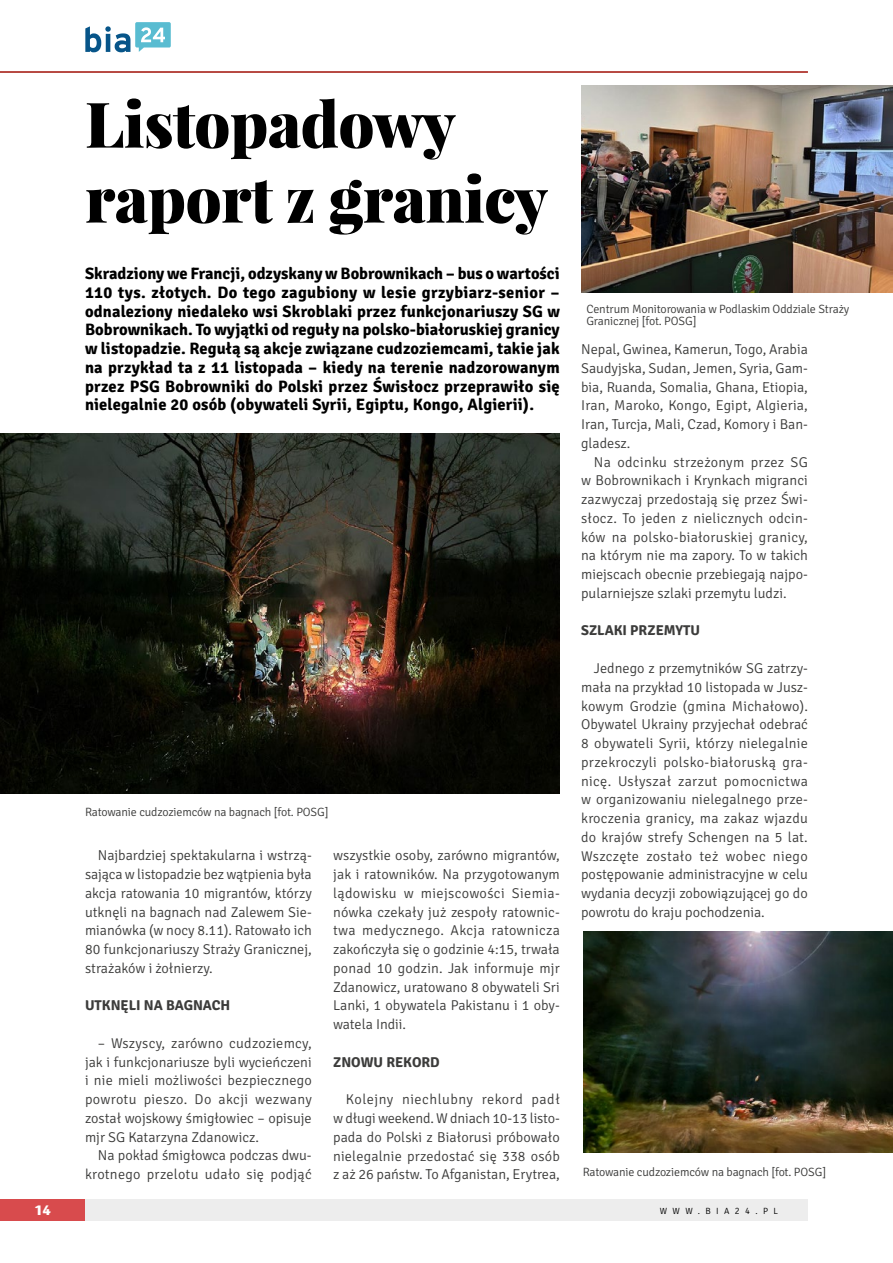
<style>
.page{position:relative;width:893px;height:1263px;background:#fff}
.page>*{position:absolute;margin:0;border:0;box-sizing:border-box;transform-origin:0 0}
.t1{font:900 63px/75px "Playfair Display";letter-spacing:-.01em;color:#000}
.t2{font:700 16.5px/18.8px "Signika";letter-spacing:.01em;color:#000;text-align:justify}
.t3{font:300 14.25px/18.8px "Signika";color:#3c3c3b;text-align:justify}
.t4{font:700 14.25px "Signika";color:#3c3c3b}
.t5{font:800 13.5px "Costa Ptf";color:#fff}
.t6{font:300 12px/12px "Signika";letter-spacing:-.01em;color:#3c3c3b}
.t7{font:300 9px "Signika";letter-spacing:.605em;color:#000}
</style>
<div class="page">
<div style="left:75px;top:1199px;width:733px;height:21px;background:#ededed"></div>
<div style="left:0;top:1199px;width:85px;height:21px;background:#d84b4d"></div>
<hr style="left:0;top:71px;width:808px;height:2px;background:#a11007">
<svg style="left:85px;top:22px;width:86px;height:30px"></svg>
<img style="left:0;top:434px;width:560px;height:360px">
<img style="left:583px;top:932px;width:310px;height:220px">
<img style="left:581px;top:85px;width:312px;height:207px">
<h1 class="t1" style="left:85px;top:86px;width:465px">Listopadowy raport z granicy</h1>
<p class="t2" style="left:85px;top:263px;width:476px">Skradziony we Francji, odzyskany w Bobrownikach – bus o wartości 110 tys. złotych. Do tego zagubiony w lesie grzybiarz-senior – odnaleziony niedaleko wsi Skroblaki przez funkcjonariuszy SG w Bobrownikach. To wyjątki od reguły na polsko-białoruskiej granicy w listopadzie. Regułą są akcje związane cudzoziemcami, takie jak na przykład ta z 11 listopada – kiedy na terenie nadzorowanym przez PSG</p>
<p class="t2" style="left:85px;top:375px;width:476px;text-indent:80px">Bobrowniki do Polski przez Świsłocz przeprawiło się nielegalnie 20 osób (obywateli Syrii, Egiptu, Kongo, Algierii).</p>
<p class="t6" style="left:85px;top:805px;width:245px">Ratowanie cudzoziemców na bagnach [fot. POSG]</p>
<p class="t3" style="left:85px;top:845px;width:228px;text-indent:13px">N ajbardziej spektakularna i wstrzą&shy;sająca w listopadzie bez wątpienia była akcja ratowania 10 migrantów, którzy utknęli na bagnach nad Zalewem Sie&shy;mianówka (w nocy 8.11). Ratowało ich 80 funkcjonariuszy Straży Granicznej, strażaków i żołnierzy.</p>
<p class="t4" style="left:85px;top:995px;width:26px">UTKNĘLI</p>
<p class="t4" style="left:144px;top:995px;width:33px">NA BAGNACH</p>
<p class="t3" style="left:85px;top:1033px;width:228px;text-indent:13px">– Wszyscy, zarówno cudzoziemcy, jak i funkcjonariusze byli wycieńczeni i nie mieli możliwości bezpiecznego powrotu pieszo. Do akcji wezwany został wojskowy śmigłowiec – opisuje mjr SG Katarzyna Zdanowicz.</p>
<p class="t3" style="left:85px;top:1145px;width:228px;text-align:right">N a pokład śmigłowca podczas dwu&shy;krotnego przelotu udało się podjąć</p>
<p class="t3" style="left:333px;top:845px;width:228px">wszystkie osoby, zarówno migrantów, jak i ratowników. N a przygotowanym lądowisku w miejscowości Siemia&shy;nówka czekały już zespoły ratownic&shy;twa medycznego. Akcja ratownicza zakończyła się o godzinie 4:15, trwała ponad 10 godzin. Jak informuje mjr Zdanowicz, uratowano 8 obywateli Sri Lanki, 1 obywatela Pakistanu i 1 oby&shy;watela I ndii.</p>
<p class="t4" style="left:333px;top:1052px;width:11px">ZNOWU</p>
<p class="t4" style="left:386px;top:1052px;width:10px">REKORD</p>
<p class="t3" style="left:333px;top:1089px;width:228px;text-indent:13px">Kolejny niechlubny rekord padł w długi weekend. W dniach 10-13 listo&shy;pada do Polski z Białorusi próbowało nielegalnie przedostać się 338 osób z aż 26 państw. To Afganistan, Erytrea,</p>
<p class="t6" style="left:586px;top:302px;width:265px">Centrum Monitorowania w Podlaskim Oddziale Straży<br>Granicznej [fot. POSG]</p>
<p class="t3" style="left:581px;top:339px;width:228px">N epal, Gwinea, Kamerun, Togo, Arabia Saudyjska, Sudan, Jemen, Syria, Gam&shy;bia, Ruanda, Somalia, Ghana, Etiopia, I ran, Maroko, Kongo, Egipt, Algieria, I ran, Turcja, Mali, Czad, Komory i Ban&shy;gladesz.</p>
<p class="t3" style="left:581px;top:452px;width:228px;text-align:left;text-indent:13px">N a odcinku strzeżonym przez SG w Bobrownikach i Krynkach migranci zazwyczaj przedostają się przez Świ&shy;słocz. To jeden z nielicznych odcin&shy;ków na polsko-białoruskiej granicy, na którym nie ma zapory. To w takich miejscach obecnie przebiegają najpo&shy;pularniejsze szlaki przemytu ludzi.</p>
<p class="t4" style="left:581px;top:620px;width:9px">SZLAKI</p>
<p class="t4" style="left:630px;top:620px;width:9px">PRZE</p>
<p class="t4" style="left:664px;top:620px;width:36px">MYTU</p>
<p class="t3" style="left:581px;top:658px;width:228px;text-indent:13px">Jednego z przemytników SG zatrzy&shy;mała na przykład 10 listopada w Jusz&shy;kowym Grodzie (gmina Michałowo).<br>Obywatel U krainy przyjechał odebrać 8 obywateli Syrii, którzy nielegalnie przekroczyli polsko-białoruską gra&shy;nicę. Usłyszał zarzut pomocnictwa w organizowaniu nielegalnego prze&shy;kroczenia granicy, ma zakaz wjazdu do krajów strefy Schengen na 5 lat.<br>Wszczęte zostało też wobec niego postępowanie administracyjne w celu wydania decyzji zobowiązującej go do powrotu do kraju pochodzenia.</p>
<p class="t6" style="left:583px;top:1165px;width:245px">Ratowanie cudzoziemców na bagnach [fot. POSG]</p>
<p class="t5" style="left:35px;top:1202px;width:17px">14</p>
<p class="t7" style="left:660px;top:1204px;width:120px">www.bia24.pl</p>
</div>
